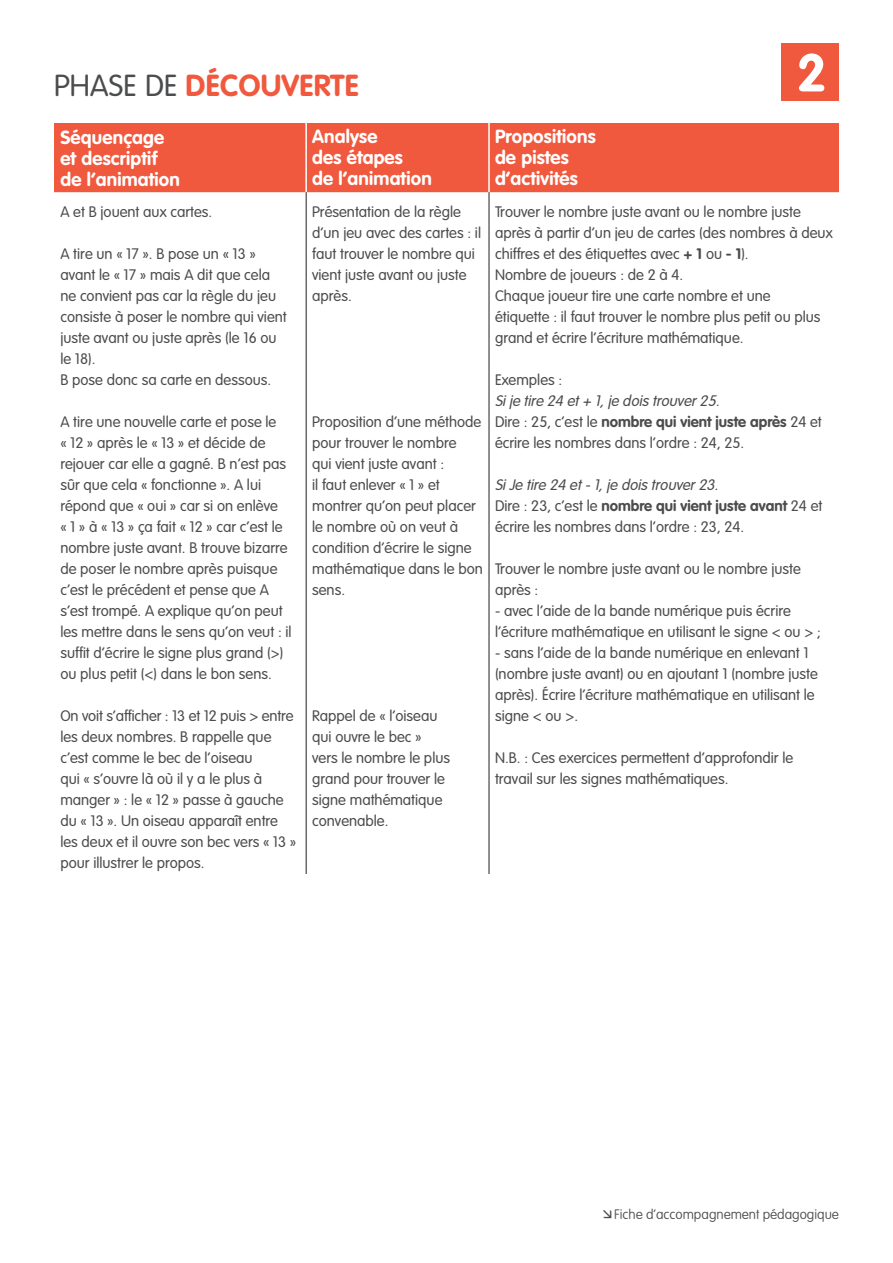
<style>
.page{position:relative;width:893px;height:1263px;background:#fff}
.page>*{position:absolute;margin:0;border:0;box-sizing:border-box;transform-origin:0 0}
.t1{font:700 52.5px "VAG Rounded Std";color:#fff}
._03_Tablo_Surtitre_G{font:700 30px "VAG Rounded Std";letter-spacing:.01em;color:#f0593e}
._03_Tablo_Titre_têti{font:700 18.75px/21px "VAG Rounded Std";letter-spacing:.01em;color:#fff}
._04_Tablo_Txt_couran{font:300 15px/21px "VAG Rounded Std";color:#4b4c4d}
._04_Tablo_Txt_couran-2{font:italic 300 15px "VAG Rounded Std";color:#4b4c4d}
.t2{font:100 13.5px "VAG Rounded Std";color:#4b4c4d}
.s1{font-weight:300;color:#4b4c4d}
.s2{font-weight:700}
</style>
<div class="page">
<div style="left:781px;top:43px;width:58px;height:58px;background:#f0593e"></div>
<div style="left:54px;top:123px;width:785px;height:69px;background:#f0593e"></div>
<hr style="left:305px;top:123px;width:2px;height:69px;background:#fff">
<hr style="left:488px;top:123px;width:2px;height:69px;background:#fff">
<hr style="left:306px;top:192px;width:1px;height:682px;background:#231f20">
<hr style="left:489px;top:192px;width:1px;height:682px;background:#231f20">
<p class="_03_Tablo_Surtitre_G" style="left:54px;top:68px;width:306px"><span class="s1">PHASE DE</span> DÉCOUVERTE</p>
<p class="t1" style="left:797px;top:42px;width:32px">2</p>
<p class="_03_Tablo_Titre_têti" style="left:60px;top:127px;width:121px">Séquençage et descriptif de l’animation</p>
<p class="_03_Tablo_Titre_têti" style="left:312px;top:127px;width:121px">Analyse<br>des étapes<br>de l’animation</p>
<p class="_03_Tablo_Titre_têti" style="left:495px;top:127px;width:102px">Propositions de pistes d’activités</p>
<p class="_04_Tablo_Txt_couran" style="left:60px;top:201px;width:153px">A et B jouent aux cartes.</p>
<p class="_04_Tablo_Txt_couran" style="left:60px;top:243px;width:228px">A tire un « 17 ». B pose un « 13 » avant le « 17 » mais A dit que cela ne convient pas car la règle du jeu consiste à poser le nombre qui vient juste avant ou juste après (le 16 ou le 18).</p>
<p class="_04_Tablo_Txt_couran" style="left:60px;top:369px;width:212px">B pose donc sa carte en dessous.</p>
<p class="_04_Tablo_Txt_couran" style="left:60px;top:411px;width:233px">A tire une nouvelle carte et pose le<br>« 12 » après le « 13 » et décide de rejouer car elle a gagné. B n’est pas sûr que cela « fonctionne ». A lui répond que « oui » car si on enlève<br>« 1 » à « 13 » ça fait « 12 » car c’est le nombre juste avant. B trouve bizarre de poser le nombre après puisque c’est le précédent et pense que A s’est trompé. A explique qu’on peut les mettre dans le sens qu’on veut : il suffit d’écrire le signe plus grand (&gt;) ou plus petit (&lt;) dans le bon sens.</p>
<p class="_04_Tablo_Txt_couran" style="left:60px;top:705px;width:237px">On voit s’afficher : 13 et 12 puis &gt; entre les deux nombres. B rappelle que c’est comme le bec de l’oiseau<br>qui « s’ouvre là où il y a le plus à manger » : le « 12 » passe à gauche du « 13 ». Un oiseau apparaît entre les deux et il ouvre son bec vers « 13 » pour illustrer le propos.</p>
<p class="_04_Tablo_Txt_couran" style="left:312px;top:201px;width:170px">Présentation de la règle d’un jeu avec des cartes : il faut trouver le nombre qui vient juste avant ou juste après.</p>
<p class="_04_Tablo_Txt_couran" style="left:495px;top:201px;width:339px">Trouver le nombre juste avant ou le nombre juste après à partir d’un jeu de cartes (des nombres à deux chiffres et des étiquettes avec <span class="s2">+ 1</span> ou <span class="s2">- 1</span>).</p>
<p class="_04_Tablo_Txt_couran" style="left:495px;top:264px;width:190px">Nombre de joueurs : de 2 à 4.</p>
<p class="_04_Tablo_Txt_couran" style="left:495px;top:285px;width:327px">Chaque joueur tire une carte nombre et une étiquette : il faut trouver le nombre plus petit ou plus grand et écrire l’écriture mathématique.</p>
<p class="_04_Tablo_Txt_couran" style="left:495px;top:369px;width:69px">Exemples :</p>
<p class="_04_Tablo_Txt_couran-2" style="left:495px;top:392px;width:230px">Sije tire 24 et+ 1,je doistrouver25.</p>
<p class="_04_Tablo_Txt_couran" style="left:495px;top:411px;width:328px">Dire : 25, c’est le <span class="s2">nombre qui vient juste après</span> 24 et écrire les nombres dans l’ordre : 24, 25.</p>
<p class="_04_Tablo_Txt_couran-2" style="left:495px;top:476px;width:228px">SiJe tire 24 et-1,je doistrouver23.</p>
<p class="_04_Tablo_Txt_couran" style="left:495px;top:495px;width:329px">Dire : 23, c’est le <span class="s2">nombre qui vient juste avant</span> 24 et écrire les nombres dans l’ordre : 23, 24.</p>
<p class="_04_Tablo_Txt_couran" style="left:495px;top:558px;width:307px">Trouver le nombre juste avant ou le nombre juste après :</p>
<p class="_04_Tablo_Txt_couran" style="left:495px;top:600px;width:327px">- avec l’aide de la bande numérique puis écrire l’écriture mathématique en utilisant le signe &lt; ou &gt; ;</p>
<p class="_04_Tablo_Txt_couran" style="left:495px;top:642px;width:324px">- sans l’aide de la bande numérique en enlevant 1 (nombre juste avant) ou en ajoutant 1 (nombre juste après). Écrire l’écriture mathématique en utilisant le signe &lt; ou &gt;.</p>
<p class="_04_Tablo_Txt_couran" style="left:495px;top:747px;width:300px">N.B. : Ces exercices permettent d’approfondir le travail sur les signes mathématiques.</p>
<p class="_04_Tablo_Txt_couran" style="left:312px;top:411px;width:172px">Proposition d’une méthode pour trouver le nombre<br>qui vient juste avant :<br>il faut enlever « 1 » et montrer qu’on peut placer le nombre où on veut à condition d’écrire le signe mathématique dans le bon sens.</p>
<p class="_04_Tablo_Txt_couran" style="left:312px;top:705px;width:139px">Rappel de « l’oiseau qui ouvre le bec » vers le nombre le plus grand pour trouver le signe mathématique convenable.</p>
<p class="t2" style="left:614px;top:1207px;width:226px">Fiche d’accompagnement pédagogique</p>
</div>
